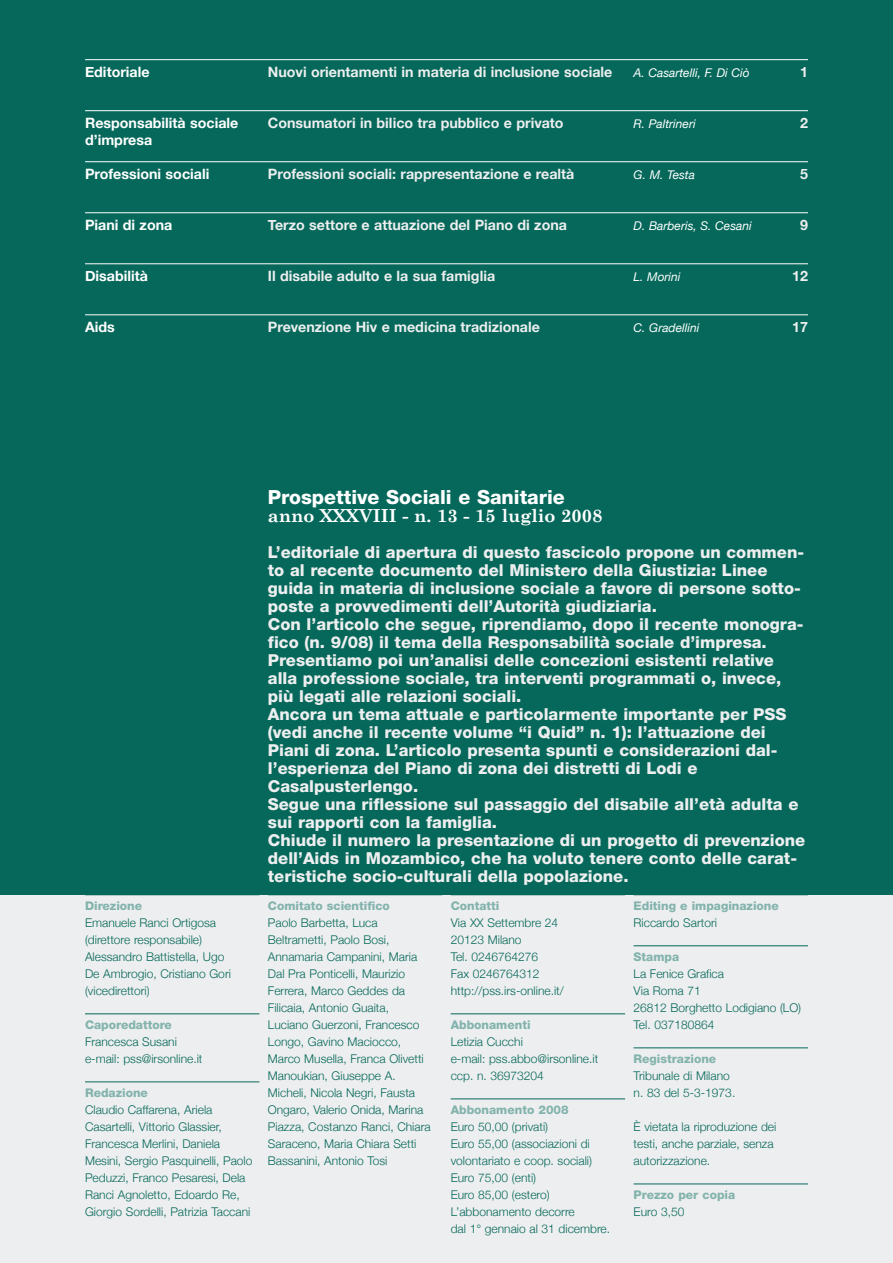
<style>
.page{position:relative;width:893px;height:1263px;background:#edeeef}
.page>*{position:absolute;margin:0;border:0;box-sizing:border-box;transform-origin:0 0}
.t1{font:800 19.5px "Helvetica Neue";color:#fff}
.t2{font:700 18px "Century Schoolbook";color:#fff}
.t3{font:800 16.5px/18px "Helvetica Neue";color:#edeeef}
.t4{font:700 14.25px "Helvetica Neue";color:#edeeef}
.t5{font:700 14.25px "Helvetica Neue";color:#fff}
.t6{font:300 12px/17px "Helvetica Neue";color:#05685a}
.t7{font:800 12px "Helvetica Neue";color:#82b3ac}
.t8{font:italic 12px "Helvetica Neue";color:#fff}
</style>
<div class="page">
<div style="left:0;top:0;width:893px;height:895px;background:#05685a"></div>
<hr style="left:85px;top:1013px;width:174px;height:1px;background:#05685a">
<hr style="left:85px;top:1081px;width:174px;height:1px;background:#05685a">
<hr style="left:451px;top:1013px;width:174px;height:1px;background:#05685a">
<hr style="left:451px;top:1098px;width:174px;height:1px;background:#05685a">
<hr style="left:634px;top:945px;width:174px;height:1px;background:#05685a">
<hr style="left:634px;top:1047px;width:174px;height:1px;background:#05685a">
<hr style="left:634px;top:1183px;width:174px;height:1px;background:#05685a">
<hr style="left:85px;top:59px;width:723px;height:1px;background:#fff">
<hr style="left:85px;top:110px;width:723px;height:1px;background:#fff">
<hr style="left:85px;top:161px;width:723px;height:1px;background:#fff">
<hr style="left:85px;top:212px;width:723px;height:1px;background:#fff">
<hr style="left:85px;top:263px;width:723px;height:1px;background:#fff">
<hr style="left:85px;top:314px;width:723px;height:1px;background:#fff">
<p class="t5" style="left:85px;top:63px;width:66px">Editoriale</p>
<p class="t4" style="left:268px;top:63px;width:346px">Nuovi orientamenti in materia di inclusione sociale</p>
<p class="t8" style="left:634px;top:65px;width:118px">A. Casartelli, F. Di Ciò</p>
<p class="t4" style="left:800px;top:63px;width:9px">1</p>
<p class="t5" style="left:85px;top:114px;width:155px">Responsabilità sociale</p>
<p class="t4" style="left:268px;top:114px;width:297px">Consumatori in bilico tra pubblico e privato</p>
<p class="t8" style="left:634px;top:116px;width:64px">R. Paltrineri</p>
<p class="t4" style="left:800px;top:114px;width:9px">2</p>
<p class="t5" style="left:85px;top:131px;width:69px">d’impresa</p>
<p class="t5" style="left:85px;top:165px;width:126px">Professioni sociali</p>
<p class="t4" style="left:268px;top:165px;width:308px">Professioni sociali: rappresentazione e realtà</p>
<p class="t8" style="left:634px;top:167px;width:63px">G. M. Testa</p>
<p class="t4" style="left:800px;top:165px;width:9px">5</p>
<p class="t5" style="left:85px;top:216px;width:89px">Piani di zona</p>
<p class="t4" style="left:268px;top:216px;width:301px">Terzo settore e attuazione del Piano di zona</p>
<p class="t8" style="left:634px;top:218px;width:120px">D. Barberis, S. Cesani</p>
<p class="t4" style="left:800px;top:216px;width:9px">9</p>
<p class="t5" style="left:85px;top:267px;width:64px">Disabilità</p>
<p class="t4" style="left:268px;top:267px;width:229px">Il disabile adulto e la sua famiglia</p>
<p class="t8" style="left:634px;top:269px;width:49px">L. Morini</p>
<p class="t4" style="left:792px;top:267px;width:17px">12</p>
<p class="t5" style="left:85px;top:318px;width:31px">Aids</p>
<p class="t4" style="left:268px;top:318px;width:274px">Prevenzione Hiv e medicina tradizionale</p>
<p class="t8" style="left:634px;top:320px;width:67px">C. Gradellini</p>
<p class="t4" style="left:792px;top:318px;width:17px">17</p>
<p class="t7" style="left:85px;top:899px;width:59px">Direzione</p>
<p class="t6" style="left:85px;top:914px;width:147px">Emanuele Ranci Ortigosa (direttore responsabile)<br>Alessandro Battistella, Ugo<br>De Ambrogio, Cristiano Gori (vicedirettori)</p>
<p class="t7" style="left:85px;top:1018px;width:88px">Caporedattore</p>
<p class="t6" style="left:85px;top:1033px;width:119px">Francesca Susani e-mail: pss@irsonline.it</p>
<p class="t7" style="left:85px;top:1086px;width:64px">Redazione</p>
<p class="t6" style="left:85px;top:1101px;width:169px">Claudio Caffarena, Ariela<br>Casartelli, Vittorio Glassier,<br>Francesca Merlini, Daniela<br>Mesini, Sergio Pasquinelli, Paolo<br>Peduzzi, Franco Pesaresi, Dela<br>Ranci Agnoletto, Edoardo Re,<br>Giorgio Sordelli, Patrizia Taccani</p>
<h1 class="t1" style="left:268px;top:485px;width:298px">Prospettive Sociali e Sanitarie</h1>
<h2 class="t2" style="left:268px;top:504px;width:336px">anno XXXVIII - n. 13 - 15 luglio 2008</h2>
<p class="t3" style="left:268px;top:543px;width:539px">L’editoriale di apertura di questo fascicolo propone un commen&shy;to al recente documento del Ministero della Giustizia: Linee guida in materia di inclusione sociale a favore di persone sotto&shy;poste a provvedimenti dell’Autorità giudiziaria.<br>Con l’articolo che segue, riprendiamo, dopo il recente monogra&shy;fico (n. 9/08) il tema della Responsabilità sociale d’impresa.<br>Presentiamo poi un’analisi delle concezioni esistenti relative alla professione sociale, tra interventi programmati o, invece, più legati alle relazioni sociali.<br>Ancora un tema attuale e particolarmente importante per PSS (vedi anche il recente volume “i Quid” n. 1): l’attuazione dei Piani di zona. L’articolo presenta spunti e considerazioni dal&shy;l’esperienza del Piano di zona dei distretti di Lodi e Casalpusterlengo.<br>Segue una riflessione sul passaggio del disabile all’età adulta e sui rapporti con la famiglia.<br>Chiude il numero la presentazione di un progetto di prevenzione dell’Aids in Mozambico, che ha voluto tenere conto delle carat&shy;teristiche socio-culturali della popolazione.</p>
<p class="t7" style="left:268px;top:899px;width:123px">Comitato scientifico</p>
<p class="t6" style="left:268px;top:914px;width:164px">Paolo Barbetta, Luca<br>Beltrametti, Paolo Bosi,<br>Annamaria Campanini, Maria<br>Dal Pra Ponticelli, Maurizio<br>Ferrera, Marco Geddes da<br>Filicaia, Antonio Guaita,<br>Luciano Guerzoni, Francesco<br>Longo, Gavino Maciocco,<br>Marco Musella, Franca Olivetti<br>Manoukian, Giuseppe A.<br>Micheli, Nicola Negri, Fausta<br>Ongaro, Valerio Onida, Marina<br>Piazza, Costanzo Ranci, Chiara<br>Saraceno, Maria Chiara Setti<br>Bassanini, Antonio Tosi</p>
<p class="t7" style="left:451px;top:899px;width:50px">Contatti</p>
<p class="t6" style="left:451px;top:914px;width:115px">Via XX Settembre 24<br>20123 Milano<br>Tel. 0246764276<br>Fax 0246764312 http://pss.irs-online.it/</p>
<p class="t7" style="left:451px;top:1018px;width:81px">Abbonamenti</p>
<p class="t6" style="left:451px;top:1033px;width:149px">Letizia Cucchi<br>e-mail: pss.abbo@irsonline.it ccp. n. 36973204</p>
<p class="t7" style="left:451px;top:1103px;width:119px">Abbonamento 2008</p>
<p class="t6" style="left:451px;top:1118px;width:161px">Euro 50,00 (privati)<br>Euro 55,00 (associazioni di volontariato e coop. sociali)<br>Euro 75,00 (enti)<br>Euro 85,00 (estero)<br>L’abbonamento decorre<br>dal 1° gennaio al 31 dicembre.</p>
<p class="t7" style="left:634px;top:899px;width:147px">Editing e impaginazione</p>
<p class="t6" style="left:634px;top:914px;width:85px">Riccardo Sartori</p>
<p class="t7" style="left:634px;top:950px;width:47px">Stampa</p>
<p class="t6" style="left:634px;top:965px;width:169px">La Fenice Grafica<br>Via Roma 71<br>26812 Borghetto Lodigiano (LO)<br>Tel. 037180864</p>
<p class="t7" style="left:634px;top:1052px;width:84px">Registrazione</p>
<p class="t6" style="left:634px;top:1067px;width:103px">Tribunale di Milano n. 83 del 5-3-1973.</p>
<p class="t6" style="left:634px;top:1118px;width:144px">È vietata la riproduzione dei testi, anche parziale, senza autorizzazione.</p>
<p class="t7" style="left:634px;top:1188px;width:103px">Prezzo per copia</p>
<p class="t6" style="left:634px;top:1203px;width:52px">Euro 3,50</p>
</div>
